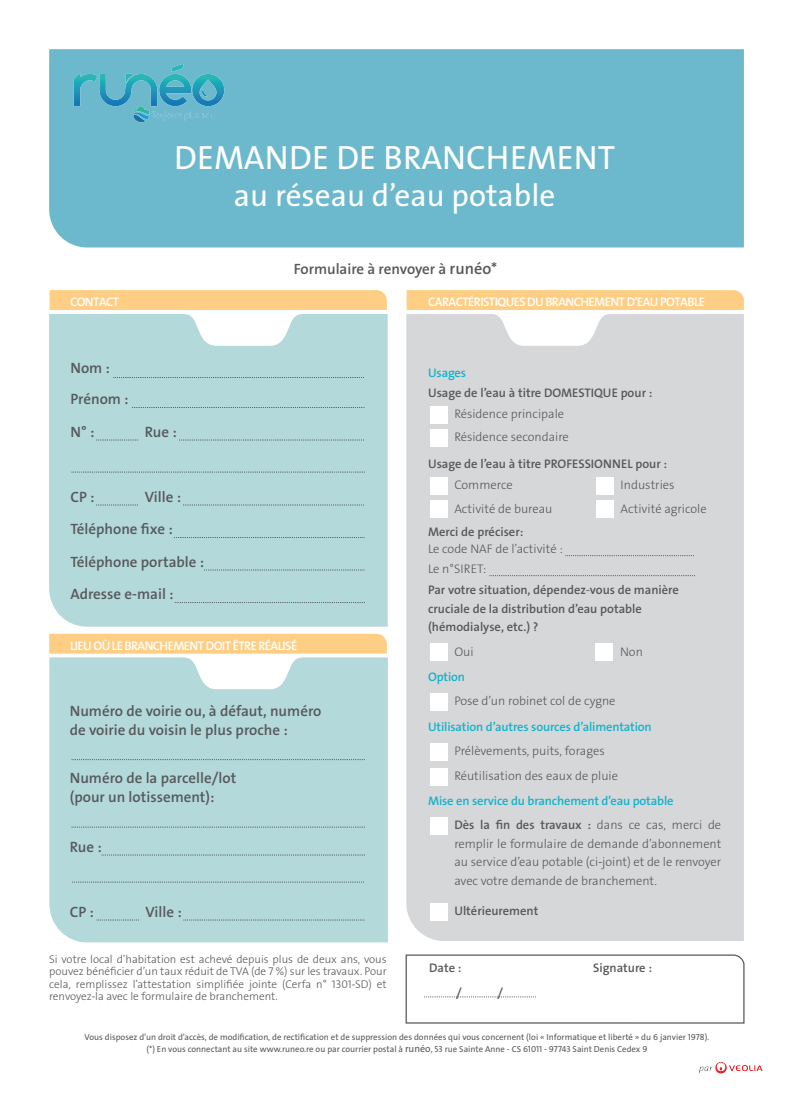
<style>
.page{position:relative;width:794px;height:1102px;background:#fff}
.page>*{position:absolute;margin:0;border:0;box-sizing:border-box;transform-origin:0 0}
.t1{font:33.75px "The Sans Veolia W5 Pla";color:#fff}
.t2{font:31.25px "The Sans Veolia W5 Pla";color:#fff}
.t3{font:15px/18.8px "The Sans Veolia W6 Se Bld";color:#57585a}
.t4{font:12.5px/23.4px "The Sans Veolia W3 Lig";color:#57585a}
.t5{font:12.5px/18.8px "The Sans Veolia W6 Se Bld";color:#57585a}
.t6{font:12.5px/24px "The Sans Veolia W6 Se Bld";letter-spacing:-.01em;color:#12b3cb}
.t7{font:12.5px "The Sans Veolia W6 Se Bld";letter-spacing:-.045em;color:#fff}
.t8{font:11.25px/12.5px "The Sans Veolia W3 Lig";color:#57585a;text-align:justify}
.t9{font:8.75px/12.5px "The Sans Veolia W5 Pla";color:#57585a;text-align:center}
.s1{font-size:16.25px}
.s2{font-family:"Myriad Pro"}
.s3{color:#57585a}
.s4{font-family:"The Sans Veolia W3 Lig";color:#57585a}
.s5{font-size:10px}
</style>
<div class="page">
<div style="left:49px;top:49px;width:695px;height:198px;background:#6cb9ce"></div>
<div style="left:50px;top:658px;width:338px;height:284px;background:#b3d9db"></div>
<div style="left:49px;top:634px;width:338px;height:20px;background:#fece84"></div>
<svg style="left:72px;top:759px;width:293px;height:1px"></svg>
<svg style="left:72px;top:827px;width:293px;height:1px"></svg>
<div style="left:50px;top:314px;width:338px;height:313px;background:#b3d9db"></div>
<div style="left:50px;top:290px;width:337px;height:20px;background:#fece84"></div>
<svg style="left:114px;top:377px;width:251px;height:1px"></svg>
<svg style="left:132px;top:407px;width:233px;height:1px"></svg>
<svg style="left:174px;top:537px;width:191px;height:1px"></svg>
<svg style="left:204px;top:570px;width:161px;height:1px"></svg>
<svg style="left:175px;top:602px;width:190px;height:1px"></svg>
<svg style="left:72px;top:472px;width:293px;height:1px"></svg>
<svg style="left:96px;top:440px;width:43px;height:1px"></svg>
<svg style="left:179px;top:440px;width:186px;height:1px"></svg>
<svg style="left:96px;top:505px;width:43px;height:1px"></svg>
<svg style="left:183px;top:505px;width:182px;height:1px"></svg>
<div style="left:406px;top:314px;width:338px;height:627px;background:#d6d7d9"></div>
<div style="left:406px;top:290px;width:338px;height:20px;background:#fece84"></div>
<div style="left:430px;top:406px;width:17px;height:18px;background:#fff"></div>
<div style="left:430px;top:429px;width:17px;height:18px;background:#fff"></div>
<div style="left:430px;top:643px;width:17px;height:18px;background:#fff"></div>
<div style="left:595px;top:643px;width:18px;height:18px;background:#fff"></div>
<div style="left:430px;top:477px;width:17px;height:18px;background:#fff"></div>
<div style="left:430px;top:500px;width:17px;height:18px;background:#fff"></div>
<div style="left:430px;top:693px;width:17px;height:18px;background:#fff"></div>
<div style="left:430px;top:743px;width:17px;height:18px;background:#fff"></div>
<div style="left:430px;top:768px;width:17px;height:18px;background:#fff"></div>
<div style="left:430px;top:817px;width:17px;height:17px;background:#fff"></div>
<div style="left:430px;top:903px;width:17px;height:18px;background:#fff"></div>
<div style="left:596px;top:500px;width:17px;height:18px;background:#fff"></div>
<div style="left:596px;top:477px;width:18px;height:18px;background:#fff"></div>
<svg style="left:405px;top:954px;width:340px;height:70px"></svg>
<svg style="left:72px;top:882px;width:293px;height:1px"></svg>
<svg style="left:102px;top:855px;width:263px;height:1px"></svg>
<svg style="left:97px;top:920px;width:42px;height:1px"></svg>
<svg style="left:184px;top:920px;width:181px;height:1px"></svg>
<svg style="left:565px;top:555px;width:129px;height:1px"></svg>
<svg style="left:489px;top:575px;width:207px;height:1px"></svg>
<img style="left:67px;top:58px;width:164px;height:70px">
<img style="left:699px;top:1062px;width:64px;height:12px">
<h1 class="t1" style="left:174px;top:135px;width:442px">DEMANDE DE BRANCHEMENT</h1>
<h2 class="t2" style="left:234px;top:175px;width:323px">au réseau d’eau potable</h2>
<p class="t7" style="left:70px;top:294px;width:51px">CONTACT</p>
<p class="t3" style="left:70px;top:352px;width:60px;line-height:31.6px">Nom :<br>Prénom :</p>
<p class="t3" style="left:70px;top:422px;width:25px">N° :</p>
<p class="t3" style="left:145px;top:422px;width:34px">Rue :</p>
<p class="t3" style="left:70px;top:487px;width:26px">CP :</p>
<p class="t3" style="left:145px;top:487px;width:38px">Ville :</p>
<p class="t3" style="left:294px;top:260px;width:205px">Formulaire à renvoyer à <span class="s1">runéo*</span></p>
<p class="t7" style="left:428px;top:294px;width:278px">CARACTÉRISTIQUES DU BRANCHEMENT D’EAU POTABLE</p>
<p class="t6" style="left:428px;top:361px;width:40px">Usages</p>
<p class="t5" style="left:428px;top:384px;width:226px">Usage de l’eau à titre DOMESTIQUE pour :</p>
<p class="t4" style="left:454px;top:402px;width:116px">Résidence principale<br>Résidence secondaire</p>
<p class="t5" style="left:428px;top:455px;width:241px">Usage de l’eau à titre PROFESSIONNEL pour :</p>
<p class="t4" style="left:454px;top:473px;width:100px">Commerce<br>Activité de bureau</p>
<p class="t4" style="left:620px;top:473px;width:55px">Industries</p>
<p class="t4" style="left:620px;top:497px;width:88px">Activité agricole</p>
<p class="t3" style="left:70px;top:513px;width:135px;line-height:32.5px">Téléphone fixe :<br>Téléphone portable :<br>Adresse e-mail :</p>
<p class="t7" style="left:70px;top:638px;width:229px">LIEU OÙ LE BRANCHEMENT DOIT ÊTRE RÉALISÉ</p>
<p class="t3" style="left:70px;top:702px;width:253px">Numéro de voirie ou, à défaut, numéro de voirie du voisin le plus proche :</p>
<p class="t3" style="left:70px;top:769px;width:168px">Numéro de la parcelle/lot (pour un lotissement):</p>
<p class="t3" style="left:70px;top:837px;width:34px">Rue :</p>
<p class="t3" style="left:70px;top:902px;width:26px">CP :</p>
<p class="t3" style="left:145px;top:902px;width:38px">Ville :</p>
<p class="t8" style="left:49px;top:953px;width:339px">Si votre local d’habitation est achevé depuis plus de deux ans, vous pouvez bénéficier d’un taux réduit de TVA (de 7 %) sur les travaux. Pour cela, remplissez l’attestation simplifiée jointe (Cerfa n° 1301<span class="s2">‐</span>SD) et renvoyez<span class="s2">‐</span>la avec le formulaire de branchement.</p>
<p class="t5" style="left:428px;top:522px;width:97px">Merci de préciser:</p>
<p class="t4" style="left:428px;top:538px;width:136px;line-height:20.4px">Le code NAF de l’activité :<br>Le n°SIRET:</p>
<p class="t5" style="left:428px;top:580px;width:252px">Par votre situation, dépendez<span class="s2">‐</span>vous de manière cruciale de la distribution d’eau potable (hémodialyse, etc.) ?</p>
<p class="t4" style="left:454px;top:640px;width:21px">Oui</p>
<p class="t4" style="left:620px;top:640px;width:24px">Non</p>
<p class="t6" style="left:428px;top:665px;width:39px">Option</p>
<p class="t4" style="left:454px;top:689px;width:163px">Pose d’un robinet col de cygne</p>
<p class="t6" style="left:428px;top:715px;width:225px">Utilisation d’autres sources d’alimentation</p>
<p class="t4" style="left:454px;top:739px;width:165px;line-height:25px">Prélèvements, puits, forages<br>Réutilisation des eaux de pluie</p>
<p class="t6" style="left:454px;top:789px;width:268px;text-indent:-26px">Mise en service du branchement d’eau potable<br><span class="s3">Dès la fin des travaux :</span> <span class="s4">dans ce cas, merci de</span></p>
<p class="t4" style="left:454px;top:834px;width:268px;line-height:18.8px;text-align:justify">remplir le formulaire de demande d’abonnement au service d’eau potable (ci<span class="s2">‐</span>joint) et de le renvoyer avec votre demande de branchement.</p>
<p class="t5" style="left:454px;top:902px;width:85px">Ultérieurement</p>
<p class="t5" style="left:429px;top:958px;width:34px">Date :</p>
<p class="t5" style="left:593px;top:958px;width:60px">Signature :</p>
<p class="t5" style="left:456px;top:984px;width:7px">/</p>
<p class="t5" style="left:497px;top:984px;width:7px">/</p>
<p class="t9" style="left:85px;top:1031px;width:626px">Vous disposez d’un droit d’accès, de modification, de rectification et de suppression des données qui vous concernent (loi « Informatique et liberté » du 6 janvier 1978). (*) En vous connectant au site www.runeo.re ou par courrier postal à <span class="s5">runéo</span>, 53 rue Sainte Anne - CS 61011 - 97743 Saint Denis Cedex 9</p>
</div>
